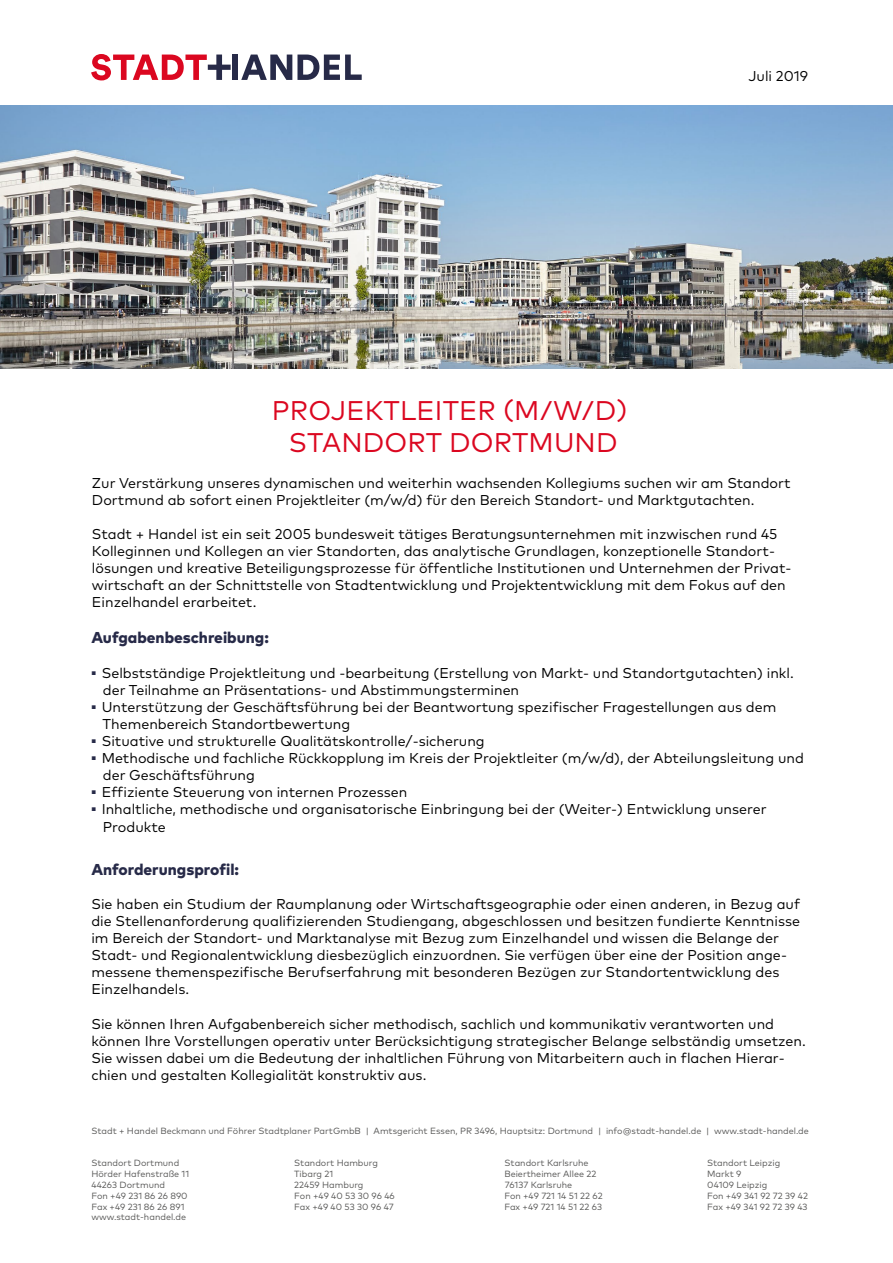
<style>
.page{position:relative;width:893px;height:1263px;background:#fff}
.page>*{position:absolute;margin:0;border:0;box-sizing:border-box;transform-origin:0 0}
.t1{font:27px/32.4px "Mark Pro";letter-spacing:.005em;color:#db0720;text-align:center}
.t2{font:800 15.75px "Mark Pro";color:#272a48}
.t3{font:14.25px/17.1px "Mark Pro";color:#000}
.t4{font:9px "Mark Pro";color:#575756}
</style>
<div class="page">
<img style="left:0;top:105px;width:893px;height:264px">
<svg style="left:241px;top:55px;width:121px;height:25px"></svg>
<div style="left:232px;top:55px;width:6px;height:25px;background:#272a48"></div>
<svg style="left:91px;top:54px;width:140px;height:26px"></svg>
<p class="t3" style="left:748px;top:66px;width:61px">Juli 2019</p>
<h1 class="t1" style="left:272px;top:392px;width:357px">PROJEKTLEITER (M/W/D)<br>STANDORT DORTMUND</h1>
<p class="t3" style="left:92px;top:473px;width:700px">Zur Verstärkung unseres dynamischen und weiterhin wachsenden Kollegiums suchen wir am Standort<br>Dortmund ab sofort einen Projektleiter (m/w/d) für den Bereich Standort- und Marktgutachten.</p>
<p class="t3" style="left:92px;top:524px;width:701px">Stadt + Handel ist ein seit 2005 bundesweit tätiges Beratungsunternehmen mit inzwischen rund 45<br>Kolleginnen und Kollegen an vier Standorten, das analytische Grundlagen, konzeptionelle Standort&shy;lösungen und kreative Beteiligungsprozesse für öffentliche Institutionen und Unternehmen der Privat&shy;wirtschaft an der Schnittstelle von Stadtentwicklung und Projektentwicklung mit dem Fokus auf den Einzelhandel erarbeitet.</p>
<p class="t2" style="left:91px;top:626px;width:179px">Aufgabenbeschreibung:</p>
<p class="t3" style="left:103px;top:663px;width:692px;text-indent:-11px"><sup>■</sup> Selbstständige Projektleitung und -bearbeitung (Erstellung von Markt- und Standortgutachten) inkl. der Teilnahme an Präsentations- und Abstimmungsterminen</p>
<p class="t3" style="left:103px;top:697px;width:675px;text-indent:-11px"><sup>■</sup> Unterstützung der Geschäftsführung bei der Beantwortung spezifischer Fragestellungen aus dem<br>Themenbereich Standortbewertung</p>
<p class="t3" style="left:91px;top:731px;width:395px"><sup>■</sup> Situative und strukturelle Qualitätskontrolle/-sicherung</p>
<p class="t3" style="left:103px;top:748px;width:703px;text-indent:-11px"><sup>■</sup> Methodische und fachliche Rückkopplung im Kreis der Projektleiter (m/w/d), der Abteilungsleitung und der Geschäftsführung</p>
<p class="t3" style="left:91px;top:783px;width:317px"><sup>■</sup> Effiziente Steuerung von internen Prozessen</p>
<p class="t3" style="left:103px;top:800px;width:665px;text-indent:-11px"><sup>■</sup> Inhaltliche, methodische und organisatorische Einbringung bei der (Weiter-) Entwicklung unserer<br>Produkte</p>
<p class="t2" style="left:91px;top:857px;width:149px">Anforderungsprofil:</p>
<p class="t3" style="left:91px;top:894px;width:710px">Sie haben ein Studium der Raumplanung oder Wirtschaftsgeographie oder einen anderen, in Bezug auf die Stellenanforderung qualifizierenden Studiengang, abgeschlossen und besitzen fundierte Kenntnisse im Bereich der Standort- und Marktanalyse mit Bezug zum Einzelhandel und wissen die Belange der Stadt- und Regionalentwicklung diesbezüglich einzuordnen. Sie verfügen über eine der Position ange&shy;messene themenspezifische Berufserfahrung mit besonderen Bezügen zur Standortentwicklung des Einzelhandels.</p>
<p class="t3" style="left:91px;top:1014px;width:716px">Sie können Ihren Aufgabenbereich sicher methodisch, sachlich und kommunikativ verantworten und können Ihre Vorstellungen operativ unter Berücksichtigung strategischer Belange selbständig umsetzen.<br>Sie wissen dabei um die Bedeutung der inhaltlichen Führung von Mitarbeitern auch in flachen Hierar&shy;chien und gestalten Kollegialität konstruktiv aus.</p>
<p class="t4" style="left:91px;top:1124px;width:719px">Stadt + Handel Beckmann und Föhrer Stadtplaner PartGmbB | Amtsgericht Essen, PR 3496, Hauptsitz: Dortmund | info@stadt-handel.de | www.stadt-handel.de</p>
<p class="t4" style="left:91px;top:1156px;width:89px">Standort Dortmund</p>
<p class="t4" style="left:294px;top:1156px;width:85px">Standort Hamburg</p>
<p class="t4" style="left:505px;top:1156px;width:85px">Standort Karlsruhe</p>
<p class="t4" style="left:707px;top:1156px;width:75px">Standort Leipzig</p>
<p class="t4" style="left:91px;top:1167px;width:99px">Hörder Hafenstraße 11</p>
<p class="t4" style="left:294px;top:1167px;width:41px">Tibarg 21</p>
<p class="t4" style="left:504px;top:1167px;width:94px">Beiertheimer Allee 22</p>
<p class="t4" style="left:707px;top:1167px;width:36px">Markt 9</p>
<p class="t4" style="left:91px;top:1178px;width:75px">44263 Dortmund</p>
<p class="t4" style="left:294px;top:1178px;width:71px">22459 Hamburg</p>
<p class="t4" style="left:505px;top:1178px;width:69px">76137 Karlsruhe</p>
<p class="t4" style="left:707px;top:1178px;width:62px">04109 Leipzig</p>
<p class="t4" style="left:91px;top:1189px;width:98px">Fon +49 231 86 26 890</p>
<p class="t4" style="left:294px;top:1189px;width:102px">Fon +49 40 53 30 96 46</p>
<p class="t4" style="left:504px;top:1189px;width:100px">Fon +49 721 14 51 22 62</p>
<p class="t4" style="left:707px;top:1189px;width:102px">Fon +49 341 92 72 39 42</p>
<p class="t4" style="left:91px;top:1200px;width:95px">Fax +49 231 86 26 891</p>
<p class="t4" style="left:294px;top:1200px;width:101px">Fax +49 40 53 30 96 47</p>
<p class="t4" style="left:504px;top:1200px;width:99px">Fax +49 721 14 51 22 63</p>
<p class="t4" style="left:707px;top:1200px;width:102px">Fax +49 341 92 72 39 43</p>
<p class="t4" style="left:91px;top:1210px;width:96px">www.stadt-handel.de</p>
</div>
